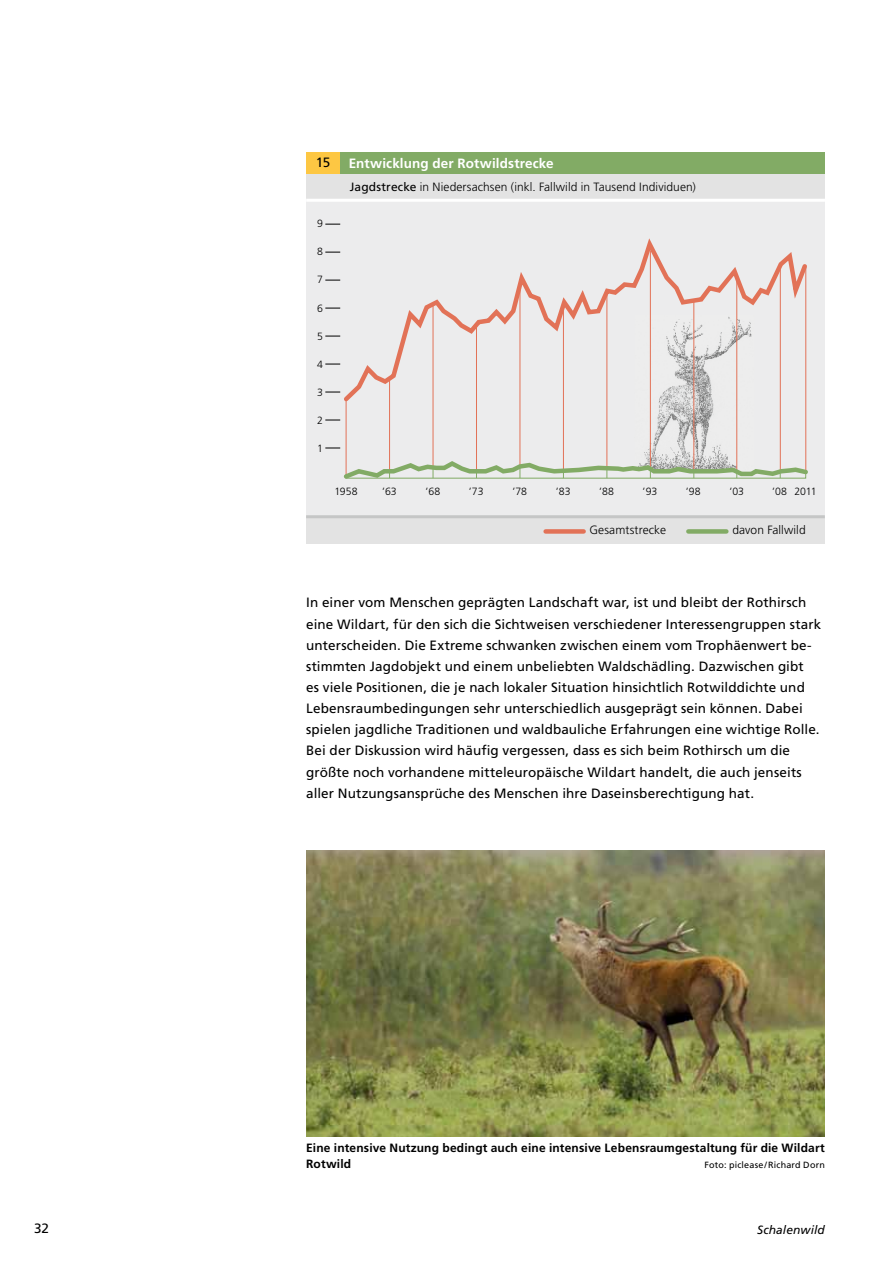
<style>
.page{position:relative;width:893px;height:1263px;background:#fff}
.page>*{position:absolute;margin:0;border:0;box-sizing:border-box;transform-origin:0 0}
.t1{font:13.5px/21.1px "Frutiger";letter-spacing:.01em;color:#000}
.t2{font:700 13.5px "Frutiger";letter-spacing:.01em;color:#fff}
.t3{font:300 12px "Frutiger";letter-spacing:.005em;color:#000}
.t4{font:700 12px/15.8px "Frutiger";letter-spacing:.01em;color:#000}
.t5{font:italic 12px "Frutiger";letter-spacing:.01em;color:#000}
.t6{font:300 10.5px "Frutiger";letter-spacing:.005em;color:#000}
.t7{font:9px "Frutiger";letter-spacing:.02em;color:#000}
.s1{font-weight:400}
</style>
<div class="page">
<div style="left:306px;top:152px;width:519px;height:392px;background:#e3e3e3"></div>
<div style="left:306px;top:200px;width:519px;height:318px;background:#ececed"></div>
<hr style="left:306px;top:515px;width:519px;height:3px;background:#c5c6c6">
<hr style="left:306px;top:199px;width:519px;height:3px;background:#fff">
<div style="left:306px;top:152px;width:34px;height:21px;background:#fdc743"></div>
<div style="left:340px;top:152px;width:485px;height:21px;background:#82ab65"></div>
<div style="left:688px;top:529px;width:38px;height:5px;background:#82ab65"></div>
<div style="left:546px;top:529px;width:38px;height:5px;background:#e27257"></div>
<svg style="left:340px;top:238px;width:467px;height:52px"></svg>
<img style="left:306px;top:850px;width:519px;height:286px">
<svg style="left:325px;top:224px;width:15px;height:1px"></svg>
<svg style="left:325px;top:252px;width:15px;height:1px"></svg>
<svg style="left:325px;top:280px;width:15px;height:1px"></svg>
<hr style="left:736px;top:280px;width:1px;height:191px;background:#e27257">
<hr style="left:780px;top:265px;width:1px;height:208px;background:#e27257">
<svg style="left:325px;top:290px;width:483px;height:189px"></svg>
<p class="t1" style="left:316px;top:151px;width:16px">15</p>
<p class="t2" style="left:349px;top:155px;width:207px">Entwicklung der Rotwildstrecke</p>
<p class="t6" style="left:317px;top:218px;width:7px">9</p>
<p class="t6" style="left:317px;top:246px;width:7px">8</p>
<p class="t6" style="left:317px;top:274px;width:7px">7</p>
<p class="t6" style="left:317px;top:302px;width:7px">6</p>
<p class="t6" style="left:317px;top:330px;width:7px">5</p>
<p class="t6" style="left:317px;top:358px;width:7px">4</p>
<p class="t6" style="left:317px;top:386px;width:7px">3</p>
<p class="t6" style="left:317px;top:415px;width:7px">2</p>
<p class="t6" style="left:317px;top:443px;width:7px">1</p>
<p class="t3" style="left:350px;top:180px;width:348px"><span class="s1">Jagdstrecke</span> in Niedersachsen (inkl. Fallwild in Tausend Individuen)</p>
<p class="t6" style="left:334px;top:485px;width:25px">1958</p>
<p class="t6" style="left:382px;top:485px;width:16px">’63</p>
<p class="t6" style="left:425px;top:485px;width:16px">’68</p>
<p class="t6" style="left:469px;top:485px;width:16px">’73</p>
<p class="t6" style="left:512px;top:485px;width:16px">’78</p>
<p class="t6" style="left:556px;top:485px;width:16px">’83</p>
<p class="t6" style="left:599px;top:485px;width:17px">’88</p>
<p class="t6" style="left:643px;top:485px;width:16px">’93</p>
<p class="t6" style="left:686px;top:485px;width:17px">’98</p>
<p class="t6" style="left:729px;top:485px;width:16px">’03</p>
<p class="t6" style="left:794px;top:485px;width:24px">2011</p>
<p class="t6" style="left:772px;top:485px;width:16px">’08</p>
<p class="t3" style="left:589px;top:523px;width:78px">Gesamtstrecke</p>
<p class="t3" style="left:732px;top:523px;width:75px">davon Fallwild</p>
<p class="t1" style="left:306px;top:592px;width:517px">In einer vom Menschen geprägten Landschaft war, ist und bleibt der Rothirsch eine Wildart, für den sich die Sichtweisen verschiedener Interessengruppen stark unterscheiden. Die Extreme schwanken zwischen einem vom Trophäenwert be&shy;stimmten Jagdobjekt und einem unbeliebten Waldschädling. Dazwischen gibt<br>es viele Positionen, die je nach lokaler Situation hinsichtlich Rotwilddichte und Lebensraumbedingungen sehr unterschiedlich ausgeprägt sein können. Dabei spielen jagdliche Traditionen und waldbauliche Erfahrungen eine wichtige Rolle.<br>Bei der Diskussion wird häufig vergessen, dass es sich beim Rothirsch um die größte noch vorhandene mitteleuropäische Wildart handelt, die auch jenseits aller Nutzungsansprüche des Menschen ihre Daseinsberechtigung hat.</p>
<p class="t4" style="left:306px;top:1140px;width:520px">Eine intensive Nutzung bedingt auch eine intensive Lebensraumgestaltung für die Wildart<br>Rotwild</p>
<p class="t7" style="left:705px;top:1159px;width:122px">Foto: piclease/Richard Dorn</p>
<p class="t1" style="left:34px;top:1218px;width:17px">32</p>
<p class="t5" style="left:757px;top:1222px;width:69px">Schalenwild</p>
</div>
